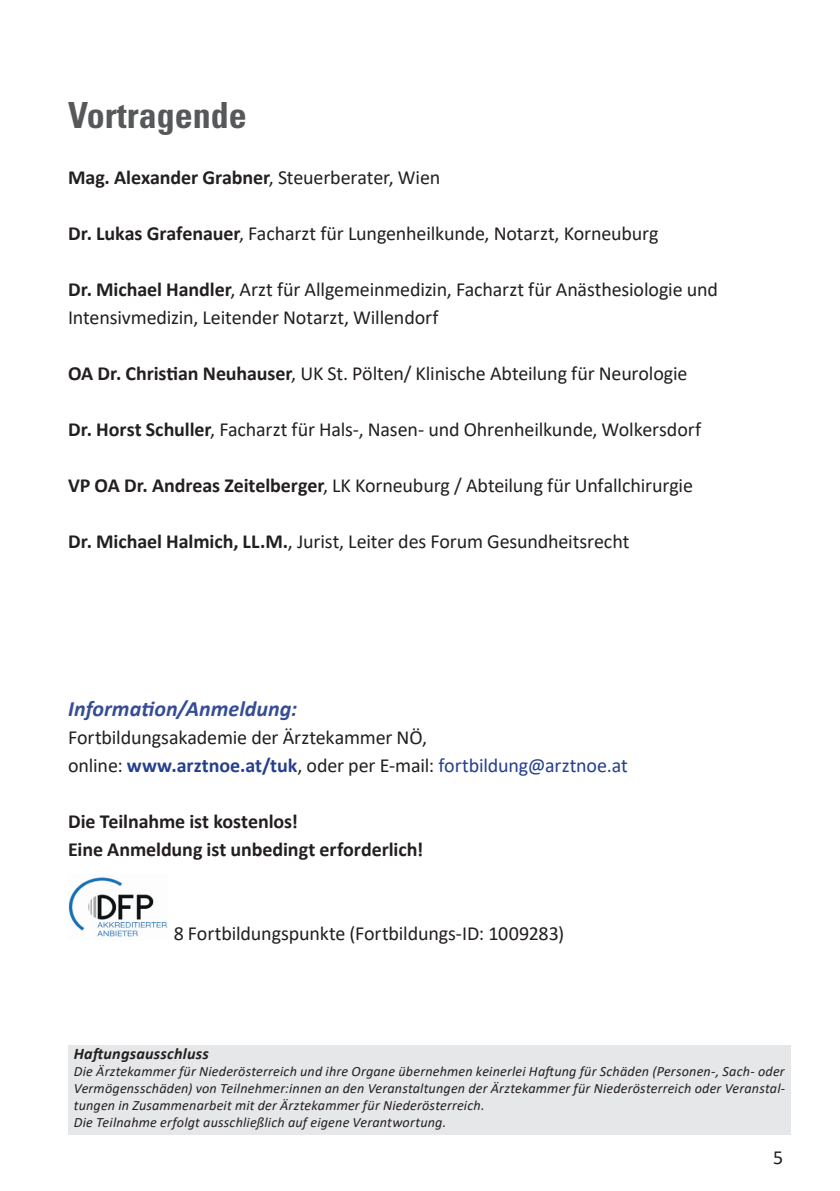
<style>
.page{position:relative;width:840px;height:1191px;background:#fff}
.page>*{position:absolute;margin:0;border:0;box-sizing:border-box;transform-origin:0 0}
.t1{font:700 condensed 36px "Univers LT Std";color:#57585a}
.t2{font:italic 700 22px "Calibri";color:#354d96}
.t3{font:20px/28px "Calibri";letter-spacing:-.005em;color:#231f20}
.t4{font:700 20px/28px "Calibri";letter-spacing:-.005em;color:#231f20}
.t5{font:italic 700 16.2px "Calibri";letter-spacing:.015em;color:#231f20}
.t6{font:italic 14.2px/17px "Calibri";letter-spacing:.015em;color:#231f20}
.s1{font-weight:400}
.s2{font-weight:700}
.s3{font-weight:700;color:#253f8e}
.s4{color:#253f8e}
</style>
<div class="page">
<img style="left:68px;top:877px;width:100px;height:60px">
<div style="left:68px;top:1045px;width:722px;height:90px;background:#e6e7e9"></div>
<h1 class="t1" style="left:68px;top:93px;width:180px">Vortragende</h1>
<p class="t4" style="left:68px;top:163px;width:373px">Mag. Alexander Grabner<span class="s1">, Steuerberater, Wien</span></p>
<p class="t3" style="left:68px;top:219px;width:591px"><span class="s2">Dr. Lukas Grafenauer</span>, Facharzt für Lungenheilkunde, Notarzt, Korneuburg</p>
<p class="t3" style="left:68px;top:275px;width:651px"><span class="s2">Dr. Michael Handler</span>, Arzt für Allgemeinmedizin, Facharzt für Anästhesiologie und<br>Intensivmedizin, Leitender Notarzt, Willendorf</p>
<p class="t3" style="left:68px;top:359px;width:620px"><span class="s2">OA Dr. Christian Neuhauser</span>, UK St. Pölten/ Klinische Abteilung für Neurologie</p>
<p class="t3" style="left:68px;top:415px;width:634px"><span class="s2">Dr. Horst Schuller</span>, Facharzt für Hals-, Nasen- und Ohrenheilkunde, Wolkersdorf</p>
<p class="t3" style="left:68px;top:471px;width:626px"><span class="s2">VP OA Dr. Andreas Zeitelberger</span>, LK Korneuburg / Abteilung für Unfallchirurgie</p>
<p class="t3" style="left:68px;top:527px;width:562px"><span class="s2">Dr. Michael Halmich, LL.M.</span>, Jurist, Leiter des Forum Gesundheitsrecht</p>
<p class="t2" style="left:68px;top:693px;width:230px">Information/Anmeldung:</p>
<p class="t3" style="left:68px;top:723px;width:561px">Fortbildungsakademie der Ärztekammer NÖ,<br>online: <span class="s3">www.arztnoe.at/tuk</span>, oder per E-mail: <span class="s4">fortbildung@arztnoe.at</span></p>
<p class="t4" style="left:68px;top:807px;width:356px">Die Teilnahme ist kostenlos!<br>Eine Anmeldung ist unbedingt erforderlich!</p>
<p class="t3" style="left:173px;top:919px;width:392px">8 Fortbildungspunkte (Fortbildungs-ID: 1009283)</p>
<p class="t5" style="left:74px;top:1042px;width:136px">Haftungsausschluss</p>
<p class="t6" style="left:74px;top:1062px;width:712px">Die Ärztekammer für Niederösterreich und ihre Organe übernehmen keinerlei Haftung für Schäden (Personen-, Sach- oder Vermögensschäden) von Teilnehmer:innen an den Veranstaltungen der Ärztekammer für Niederösterreich oder Veranstal&shy;tungen in Zusammenarbeit mit der Ärztekammer für Niederösterreich.<br>Die Teilnahme erfolgt ausschließlich auf eigene Verantwortung.</p>
<p class="t3" style="left:772px;top:1143px;width:12px">5</p>
</div>
